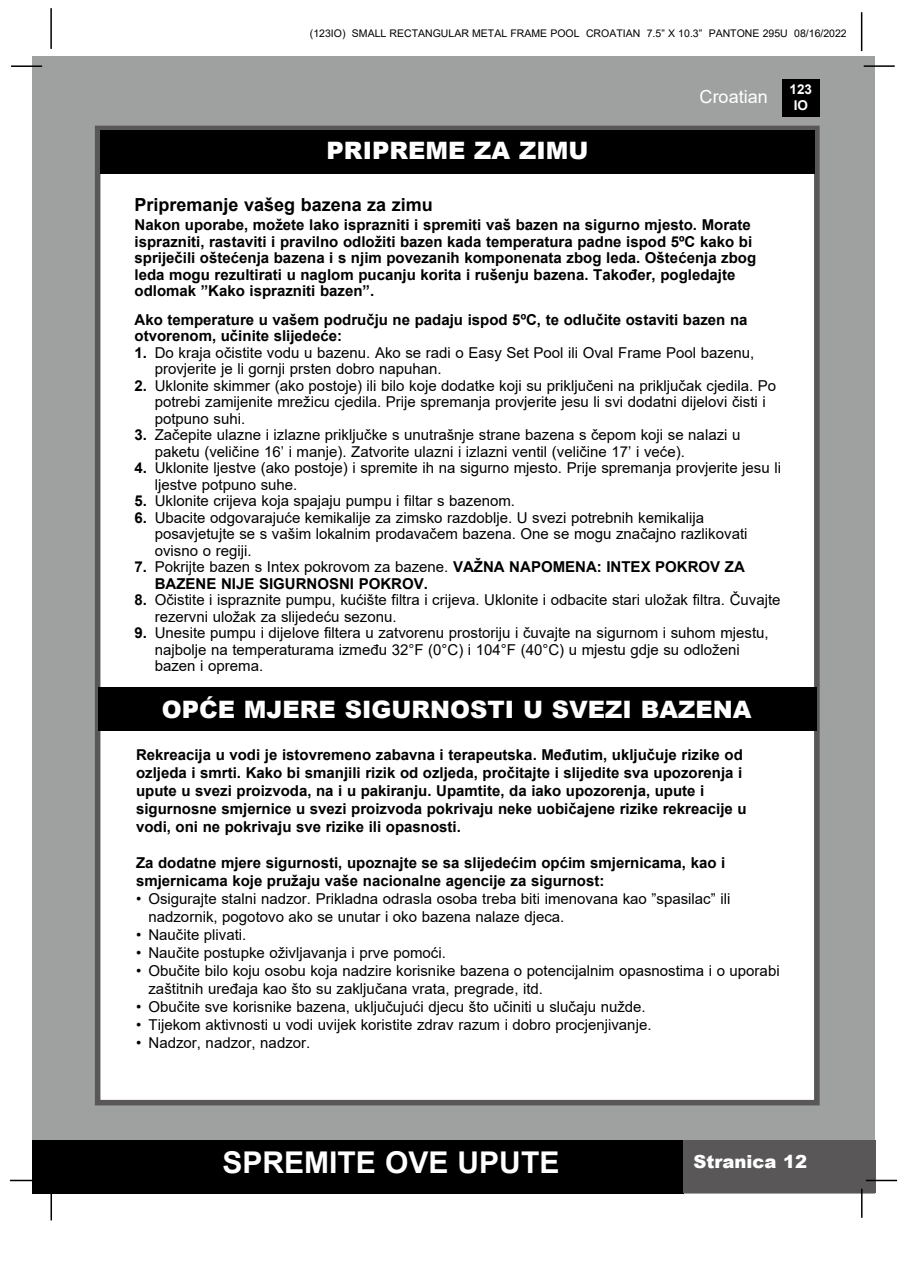
<style>
.page{position:relative;width:897px;height:1264px;background:#fff}
.page>*{position:absolute;margin:0;border:0;box-sizing:border-box;transform-origin:0 0}
.t1{font:700 30px "Arial";color:#fff}
.t2{font:900 24px "Arial";color:#fff}
.t3{font:700 18px "Arial";color:#000}
.t4{font:900 18px "Arial";color:#fff}
.t5{font:18px "Arial";color:#fff}
.t6{font:15px/16.5px "Arial";color:#000}
.t7{font:700 15px/16.5px "Arial";color:#000}
.t8{font:700 13.5px/16.2px "Arial";color:#fff;text-align:center}
.t9{font:10.5px "Arial";color:#000}
.s1{font-weight:700}
.s2{font-weight:400}
</style>
<div class="page">
<div style="left:33px;top:56px;width:842px;height:1137px;background:#9fa0a0"></div>
<div style="left:782px;top:79px;width:37px;height:38px;background:#000"></div>
<hr style="left:863px;top:65px;width:31px;height:2px;background:#000">
<hr style="left:50px;top:8px;width:2px;height:41px;background:#000">
<hr style="left:860px;top:12px;width:2px;height:39px;background:#000">
<div style="left:33px;top:1140px;width:650px;height:53px;background:#000"></div>
<div style="left:683px;top:1140px;width:192px;height:53px;background:#595757"></div>
<hr style="left:865px;top:1179px;width:31px;height:2px;background:#000">
<hr style="left:860px;top:1188px;width:2px;height:29px;background:#000">
<hr style="left:50px;top:1190px;width:2px;height:30px;background:#000">
<hr style="left:10px;top:1179px;width:31px;height:2px;background:#000">
<hr style="left:11px;top:65px;width:31px;height:2px;background:#000">
<div style="left:95px;top:126px;width:724px;height:979px;background:#fff;border:6px solid #595757"></div>
<div style="left:100px;top:130px;width:714px;height:44px;background:#000"></div>
<div style="left:98px;top:687px;width:718px;height:44px;background:#000"></div>
<p class="t9" style="left:310px;top:26px;width:538px">(123IO) SMALL RECTANGULAR METAL FRAME POOL CROATIAN 7.5” X 10.3” PANTONE 295U 08/16/2022</p>
<p class="t5" style="left:699px;top:84px;width:70px">Croatian</p>
<p class="t8" style="left:789px;top:81px;width:24px">123<br>IO</p>
<h2 class="t2" style="left:326px;top:133px;width:263px">PRIPREME ZA ZIMU</h2>
<p class="t3" style="left:134px;top:192px;width:300px">Pripremanje vašeg bazena za zimu</p>
<p class="t7" style="left:134px;top:217px;width:623px">Nakon uporabe, možete lako isprazniti i spremiti vaš bazen na sigurno mjesto. Morate isprazniti, rastaviti i pravilno odložiti bazen kada temperatura padne ispod 5ºC kako bi spriječili oštećenja bazena i s njim povezanih komponenata zbog leda. Oštećenja zbog leda mogu rezultirati u naglom pucanju korita i rušenju bazena. Također, pogledajte odlomak ”Kako isprazniti bazen”.</p>
<p class="t7" style="left:134px;top:311px;width:614px">Ako temperature u vašem području ne padaju ispod 5ºC, te odlučite ostaviti bazen na otvorenom, učinite slijedeće:</p>
<p class="t6" style="left:155px;top:344px;width:601px;text-indent:-20px"><span class="s1">1.</span> Do kraja očistite vodu u bazenu. Ako se radi o Easy Set Pool ili Oval Frame Pool bazenu, provjerite je li gornji prsten dobro napuhan.</p>
<p class="t6" style="left:155px;top:377px;width:623px;text-indent:-20px"><span class="s1">2.</span> Uklonite skimmer (ako postoje) ili bilo koje dodatke koji su priključeni na priključak cjedila. Po potrebi zamijenite mrežicu cjedila. Prije spremanja provjerite jesu li svi dodatni dijelovi čisti i potpuno suhi.</p>
<p class="t6" style="left:155px;top:427px;width:587px;text-indent:-20px"><span class="s1">3.</span> Začepite ulazne i izlazne priključke s unutrašnje strane bazena s čepom koji se nalazi u paketu (veličine 16’ i manje). Zatvorite ulazni i izlazni ventil (veličine 17’ i veće).</p>
<p class="t6" style="left:155px;top:460px;width:627px;text-indent:-20px"><span class="s1">4.</span> Uklonite ljestve (ako postoje) i spremite ih na sigurno mjesto. Prije spremanja provjerite jesu li ljestve potpuno suhe.</p>
<p class="t6" style="left:134px;top:493px;width:382px"><span class="s1">5.</span> Uklonite crijeva koja spajaju pumpu i filtar s bazenom.</p>
<p class="t6" style="left:155px;top:509px;width:594px;text-indent:-20px"><span class="s1">6.</span> Ubacite odgovarajuće kemikalije za zimsko razdoblje. U svezi potrebnih kemikalija posavjetujte se s vašim lokalnim prodavačem bazena. One se mogu značajno razlikovati ovisno o regiji.</p>
<p class="t7" style="left:155px;top:559px;width:591px;text-indent:-20px">7. <span class="s2">Pokrijte bazen s Intex pokrovom za bazene.</span> VAŽNA NAPOMENA: INTEX POKROV ZA<br>BAZENE NIJE SIGURNOSNI POKROV.</p>
<p class="t6" style="left:155px;top:592px;width:627px;text-indent:-20px"><span class="s1">8.</span> Očistite i ispraznite pumpu, kućište filtra i crijeva. Uklonite i odbacite stari uložak filtra. Čuvajte rezervni uložak za slijedeću sezonu.</p>
<p class="t6" style="left:155px;top:625px;width:615px;text-indent:-20px"><span class="s1">9.</span> Unesite pumpu i dijelove filtera u zatvorenu prostoriju i čuvajte na sigurnom i suhom mjestu, najbolje na temperaturama između 32°F (0°C) i 104°F (40°C) u mjestu gdje su odloženi bazen i oprema.</p>
<h2 class="t2" style="left:162px;top:691px;width:591px">OPĆE MJERE SIGURNOSTI U SVEZI BAZENA</h2>
<p class="t7" style="left:136px;top:745px;width:612px;line-height:18px">Rekreacija u vodi je istovremeno zabavna i terapeutska. Međutim, uključuje rizike od ozljeda i smrti. Kako bi smanjili rizik od ozljeda, pročitajte i slijedite sva upozorenja i upute u svezi proizvoda, na i u pakiranju. Upamtite, da iako upozorenja, upute i sigurnosne smjernice u svezi proizvoda pokrivaju neke uobičajene rizike rekreacije u vodi, oni ne pokrivaju sve rizike ili opasnosti.</p>
<p class="t7" style="left:136px;top:853px;width:590px;line-height:18px">Za dodatne mjere sigurnosti, upoznajte se sa slijedećim općim smjernicama, kao i smjernicama koje pružaju vaše nacionalne agencije za sigurnost:</p>
<p class="t6" style="left:148px;top:889px;width:583px;line-height:18px;text-indent:-12px">• Osigurajte stalni nadzor. Prikladna odrasla osoba treba biti imenovana kao ”spasilac” ili nadzornik, pogotovo ako se unutar i oko bazena nalaze djeca.</p>
<p class="t6" style="left:136px;top:926px;width:112px">• Naučite plivati.</p>
<p class="t6" style="left:136px;top:944px;width:311px">• Naučite postupke oživljavanja i prve pomoći.</p>
<p class="t6" style="left:148px;top:961px;width:632px;line-height:18px;text-indent:-12px">• Obučite bilo koju osobu koja nadzire korisnike bazena o potencijalnim opasnostima i o uporabi zaštitnih uređaja kao što su zaključana vrata, pregrade, itd.</p>
<p class="t6" style="left:136px;top:998px;width:511px">• Obučite sve korisnike bazena, uključujući djecu što učiniti u slučaju nužde.</p>
<p class="t6" style="left:136px;top:1016px;width:517px">• Tijekom aktivnosti u vodi uvijek koristite zdrav razum i dobro procjenjivanje.</p>
<p class="t6" style="left:136px;top:1034px;width:176px">• Nadzor, nadzor, nadzor.</p>
<h1 class="t1" style="left:222px;top:1141px;width:338px">SPREMITE OVE UPUTE</h1>
<p class="t4" style="left:693px;top:1149px;width:115px">Stranica 12</p>
</div>
